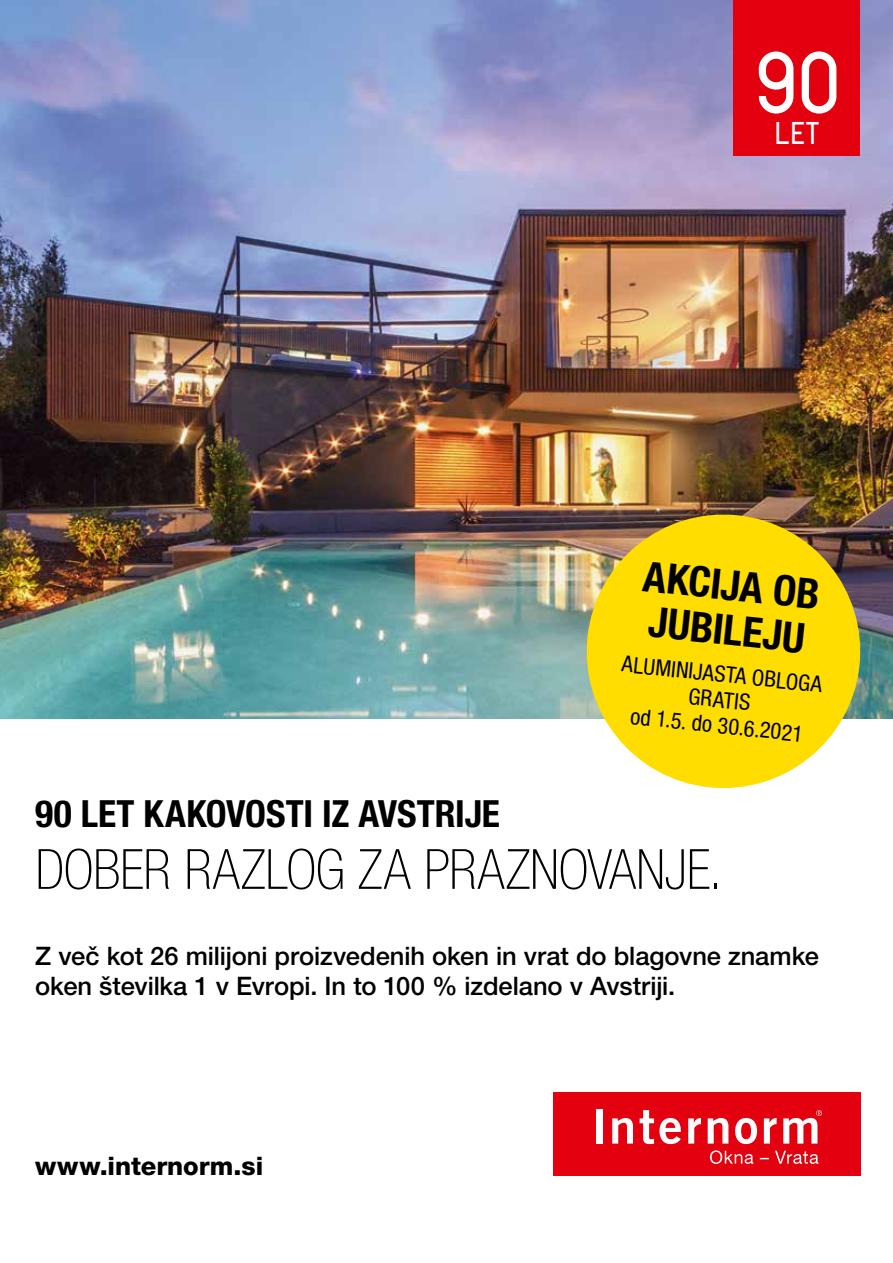
<style>
.page{position:relative;width:893px;height:1263px;background:#fff}
.page>*{position:absolute;margin:0;border:0;box-sizing:border-box;transform-origin:0 0}
.t1{font:100 condensed 55.5px "Helvetica Neue LT Pro";letter-spacing:-.01em;color:#000}
.t2{font:700 condensed 42px/45px "Helvetica Neue LT Pro";color:#000}
.t3{font:700 condensed 37.5px "Helvetica Neue LT Pro";color:#000}
.t4{font:30.45px "Format 1452";color:#fff}
.t5{font:500 25.5px/30px "Helvetica Neue LT Pro";letter-spacing:-.005em;color:#000}
.t6{font:800 25.5px "Helvetica Neue LT Pro";color:#000}
.t7{font:condensed 22.5px/25.5px "Helvetica Neue LT Pro";color:#000;text-align:center}
</style>
<div class="page">
<img style="left:0;top:0;width:893px;height:719px">
<div style="left:734px;top:0;width:126px;height:156px;background:#e3000f"></div>
<svg style="left:759px;top:51px;width:34px;height:63px"></svg>
<svg style="left:802px;top:51px;width:34px;height:63px"></svg>
<svg style="left:580px;top:507px;width:287px;height:281px;background:#e8cc29"></svg>
<div style="left:553px;top:1092px;width:307px;height:84px;background:#e3000f"></div>
<svg style="left:710px;top:1150px;width:108px;height:14px"></svg>
<div style="left:596px;top:1109px;width:6px;height:34px;background:#fff"></div>
<svg style="left:612px;top:1118px;width:21px;height:25px"></svg>
<svg style="left:640px;top:1110px;width:41px;height:34px"></svg>
<svg style="left:688px;top:1118px;width:13px;height:25px"></svg>
<svg style="left:708px;top:1118px;width:20px;height:25px"></svg>
<svg style="left:735px;top:1118px;width:22px;height:26px"></svg>
<svg style="left:764px;top:1118px;width:13px;height:25px"></svg>
<svg style="left:783px;top:1110px;width:39px;height:33px"></svg>
<p class="t4" style="left:775px;top:116px;width:46px">LET</p>
<h2 class="t2" style="left:646px;top:554px;width:179px;rotate:6deg">AKCIJA OB<br>JUBILEJU</h2>
<p class="t7" style="left:623px;top:651px;width:203px;rotate:6deg">ALUMINIJASTA OBLOGA<br>GRATIS<br>od 1.5. do 30.6.2021</p>
<h3 class="t3" style="left:35px;top:791px;width:466px">90 LET KAKOVOSTI IZ AVSTRIJE</h3>
<h1 class="t1" style="left:35px;top:838px;width:688px">DOBER RAZLOG ZA PRAZNOVANJE.</h1>
<p class="t5" style="left:35px;top:941px;width:785px">Z več kot 26 milijoni proizvedenih oken in vrat do blagovne znamke oken številka 1 v Evropi. In to 100 % izdelano v Avstriji.</p>
<p class="t6" style="left:35px;top:1151px;width:230px">www.internorm.si</p>
</div>
